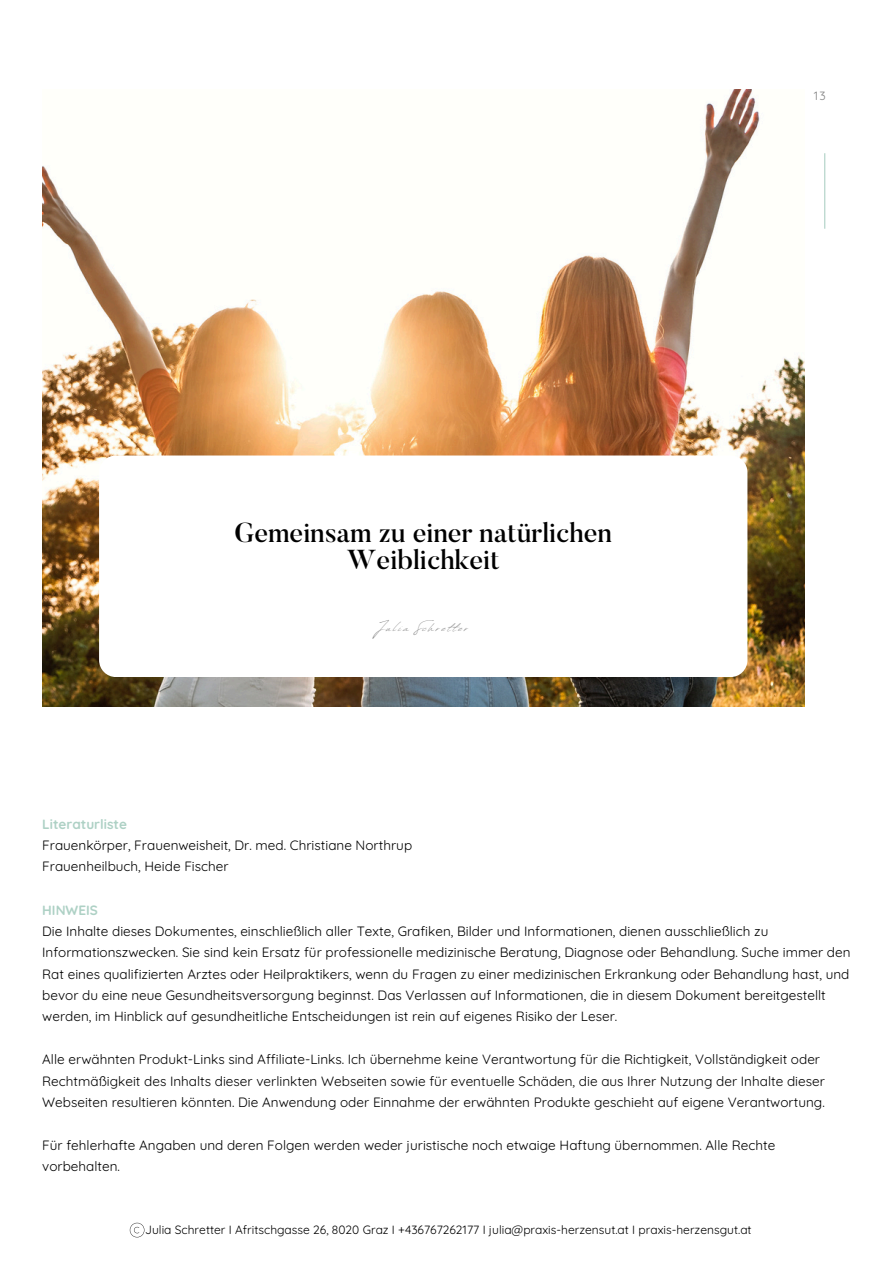
<style>
.page{position:relative;width:894px;height:1264px;background:#fff}
.page>*{position:absolute;margin:0;border:0;box-sizing:border-box;transform-origin:0 0}
.t1{font:500 27.3px/26.8px "Butler";color:#000;text-align:center}
.t2{font:18.75px "Revive 80 Signature";letter-spacing:.1em;color:#7f7f7f}
.t3{font:13.5px/21.3px "Quicksand";color:#000}
.t4{font:12px "Quicksand";color:#000}
.t5{font:12px "Quicksand";color:#7f7f7f}
.s1{font-weight:700;color:#aed1c5}
</style>
<div class="page">
<img style="left:42px;top:89px;width:762px;height:617px">
<div style="left:99px;top:455px;width:648px;height:222px;background:#fff;border-radius:17px"></div>
<hr style="left:824px;top:153px;width:1px;height:76px;background:#aed1c5">
<svg style="left:130px;top:1222px;width:14px;height:15px"></svg>
<h1 class="t1" style="left:234px;top:522px;width:378px">Gemeinsam zu einer natürlichen<br>Weiblichkeit</h1>
<h2 class="t2" style="left:378px;top:614px;width:91px">Julia Schretter</h2>
<h3 class="t3" style="left:42px;top:813px;width:371px"><span class="s1">Literaturliste<br></span>Frauenkörper, Frauenweisheit, Dr. med. Christiane Northrup<br>Frauenheilbuch, Heide Fischer</h3>
<h3 class="t5" style="left:813px;top:88px;width:13px">13</h3>
<p class="t3" style="left:42px;top:898px;width:809px"><span class="s1">HINWEIS<br></span>Die Inhalte dieses Dokumentes, einschließlich aller Texte, Grafiken, Bilder und Informationen, dienen ausschließlich zu Informationszwecken. Sie sind kein Ersatz für professionelle medizinische Beratung, Diagnose oder Behandlung. Suche immer den Rat eines qualifizierten Arztes oder Heilpraktikers, wenn du Fragen zu einer medizinischen Erkrankung oder Behandlung hast, und bevor du eine neue Gesundheitsversorgung beginnst. Das Verlassen auf Informationen, die in diesem Dokument bereitgestellt werden, im Hinblick auf gesundheitliche Entscheidungen ist rein auf eigenes Risiko der Leser.</p>
<h3 class="t3" style="left:42px;top:1048px;width:784px">Alle erwähnten Produkt-Links sind Affiliate-Links. Ich übernehme keine Verantwortung für die Richtigkeit, Vollständigkeit oder<br>Rechtmäßigkeit des Inhalts dieser verlinkten Webseiten sowie für eventuelle Schäden, die aus Ihrer Nutzung der Inhalte dieser<br>Webseiten resultieren könnten. Die Anwendung oder Einnahme der erwähnten Produkte geschieht auf eigene Verantwortung.</h3>
<h3 class="t3" style="left:42px;top:1134px;width:734px">Für fehlerhafte Angaben und deren Folgen werden weder juristische noch etwaige Haftung übernommen. Alle Rechte vorbehalten.</h3>
<p class="t4" style="left:145px;top:1222px;width:607px">Julia Schretter I Afritschgasse 26, 8020 Graz I +436767262177 I julia@praxis-herzensut.at I praxis-herzensgut.at</p>
</div>
